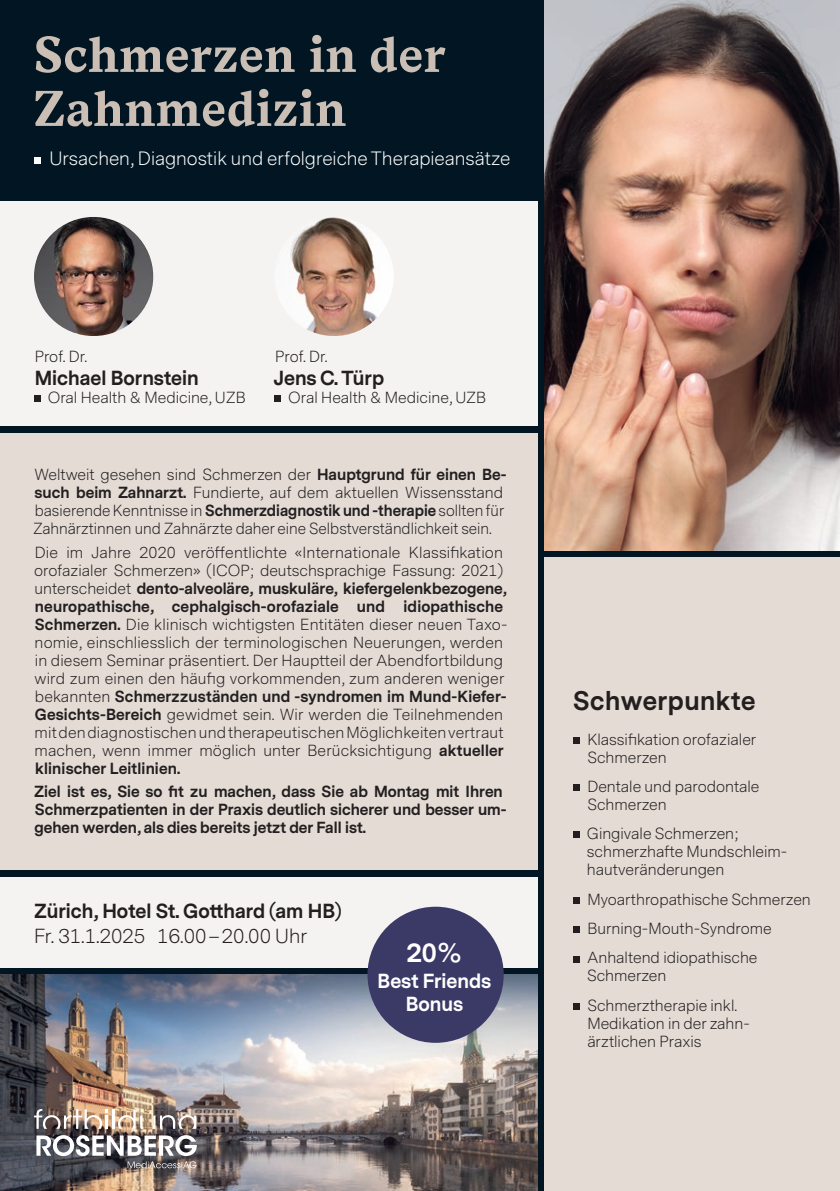
<style>
.page{position:relative;width:840px;height:1191px;background:#fff}
.page>*{position:absolute;margin:0;border:0;box-sizing:border-box;transform-origin:0 0}
.Titel{font:700 50px/54px "Messina Serif";letter-spacing:.015em;color:#cbbfb5}
.Lauftext{font:700 25px "Messina Sans";letter-spacing:.02em;color:#231f20}
.Lauftext-2{font:700 25px "Messina Sans";color:#fff}
.Kursbeschrieb_Ort{font:700 19px/25px "Messina Sans";color:#231f20}
.Lauftext-3{font:700 19px/22.8px "Messina Sans";color:#fff;text-align:center}
.Zwischentitel{font:700 19px "Messina Sans";color:#231f20}
.Lauftext-4{font:700 19px "Messina Sans";color:#231f20}
.Kursbeschrieb_Ort-2{font:300 18px "Messina Sans";color:#fff}
.Lauftext-5{font:300 15px/18px "Messina Sans";color:#231f20}
.Lauftext-6{font:700 15px/18px "Messina Sans";color:#231f20}
.Zwischentitel-2{font:300 15px "Messina Sans";color:#231f20}
.s1{font-weight:700}
.s2{font-weight:300}
</style>
<div class="page">
<div style="left:0;top:0;width:839px;height:1191px;background:#011622"></div>
<img style="left:0;top:974px;width:537px;height:217px">
<svg style="left:34px;top:1109px;width:109px;height:19px;background:#b5a090"></svg>
<svg style="left:152px;top:1115px;width:44px;height:13px"></svg>
<svg style="left:36px;top:1135px;width:161px;height:33px;background:#87868a"></svg>
<img style="left:544px;top:0;width:295px;height:550px">
<div style="left:544px;top:557px;width:295px;height:634px;background:#e3dbd4"></div>
<svg style="left:573px;top:737px;width:6px;height:6px"></svg>
<div style="left:573px;top:784px;width:6px;height:7px;background:#231f20"></div>
<div style="left:573px;top:831px;width:6px;height:7px;background:#231f20"></div>
<svg style="left:573px;top:897px;width:6px;height:6px"></svg>
<div style="left:573px;top:926px;width:6px;height:7px;background:#231f20"></div>
<div style="left:573px;top:955px;width:6px;height:7px;background:#231f20"></div>
<svg style="left:573px;top:1003px;width:6px;height:6px"></svg>
<div style="left:34px;top:157px;width:7px;height:6px;background:#fff"></div>
<div style="left:0;top:877px;width:537px;height:90px;background:#f5f3f1"></div>
<div style="left:0;top:433px;width:537px;height:437px;background:#e3dbd4"></div>
<div style="left:367px;top:906px;width:136px;height:136px;background:#3b3a66;border-radius:50%"></div>
<div style="left:0;top:201px;width:537px;height:225px;background:#f5f3f1"></div>
<div style="left:34px;top:395px;width:7px;height:7px;background:#231f20"></div>
<div style="left:274px;top:395px;width:7px;height:7px;background:#231f20"></div>
<img style="left:34px;top:217px;width:119px;height:119px;border-radius:60px">
<img style="left:274px;top:217px;width:119px;height:119px;border-radius:60px">
<p class="Titel" style="left:34px;top:27px;width:413px">Schmerzen in der<br>Zahnmedizin</p>
<p class="Kursbeschrieb_Ort-2" style="left:49px;top:146px;width:462px">Ursachen, Diagnostik und erfolgreiche Therapieansätze</p>
<p class="Zwischentitel-2" style="left:35px;top:347px;width:54px">Prof. Dr.</p>
<p class="Zwischentitel" style="left:35px;top:364px;width:165px">Michael Bornstein</p>
<p class="Lauftext-5" style="left:48px;top:389px;width:199px">Oral Health &amp; Medicine, UZB</p>
<p class="Lauftext-5" style="left:275px;top:348px;width:54px">Prof. Dr.</p>
<p class="Lauftext-4" style="left:274px;top:364px;width:112px">Jens C. Türp</p>
<p class="Lauftext-5" style="left:288px;top:389px;width:199px">Oral Health &amp; Medicine, UZB</p>
<p class="Lauftext-5" style="left:33px;top:466px;width:475px">Weltweit gesehen sind Schmerzen der <span class="s1">Hauptgrund für einen Be&shy;such beim Zahnarzt.</span> Fundierte, auf dem aktuellen Wissensstand basierende Kenntnisse in <span class="s1">Schmerzdiagnostik und -therapie</span> sollten für Zahnärztinnen und Zahnärzte daher eine Selbstverständlichkeit sein.</p>
<p class="Lauftext-5" style="left:34px;top:543px;width:474px">Die im Jahre 2020 veröffentlichte «Internationale Klassifikation orofazialer Schmerzen» (ICOP; deutschsprachige Fassung: 2021) unterscheidet <span class="s1">dento-alveoläre, muskuläre, kiefergelenkbezogene, neuropathische, cephalgisch-orofaziale und idiopathische Schmerzen.</span> Die klinisch wichtigsten Entitäten dieser neuen Taxo&shy;nomie, einschliesslich der terminologischen Neuerungen, werden in diesem Seminar präsentiert. Der Hauptteil der Abendfortbildung wird zum einen den häufig vorkommenden, zum anderen weniger bekannten <span class="s1">Schmerzzuständen und -syndromen im Mund-Kiefer-Gesichts-Bereich</span> gewidmet sein. Wir werden die Teilnehmenden mit den diagnostischen und therapeutischen Möglichkeiten vertraut machen, wenn immer möglich unter Berücksichtigung <span class="s1">aktueller klinischer Leitlinien.</span></p>
<p class="Lauftext-6" style="left:34px;top:783px;width:474px">Ziel ist es, Sie so fit zu machen, dass Sie ab Montag mit Ihren<br>Schmerzpatienten in der Praxis deutlich sicherer und besser um&shy;gehen werden, als dies bereits jetzt der Fall ist.</p>
<p class="Kursbeschrieb_Ort" style="left:34px;top:898px;width:309px">Zürich, Hotel St. Gotthard (am HB)<br><span class="s2">Fr. 31.1.2025 16.00–20.00 Uhr</span></p>
<p class="Lauftext-2" style="left:406px;top:935px;width:56px">20%</p>
<p class="Lauftext-3" style="left:377px;top:970px;width:115px">Best Friends<br>Bonus</p>
<p class="Lauftext" style="left:573px;top:683px;width:183px">Schwerpunkte</p>
<p class="Lauftext-5" style="left:587px;top:730px;width:170px">Klassifikation orofazialer<br>Schmerzen</p>
<p class="Lauftext-5" style="left:587px;top:778px;width:174px">Dentale und parodontale<br>Schmerzen</p>
<p class="Lauftext-5" style="left:586px;top:825px;width:202px">Gingivale Schmerzen; schmerzhafte Mundschleim&shy;hautveränderungen</p>
<p class="Lauftext-5" style="left:587px;top:890px;width:225px">Myoarthropathische Schmerzen</p>
<p class="Lauftext-5" style="left:587px;top:920px;width:186px">Burning-Mouth-Syndrome</p>
<p class="Lauftext-5" style="left:586px;top:949px;width:172px">Anhaltend idiopathische<br>Schmerzen</p>
<p class="Lauftext-5" style="left:587px;top:996px;width:164px">Schmerztherapie inkl.<br>Medikation in der zahn&shy;ärztlichen Praxis</p>
</div>
